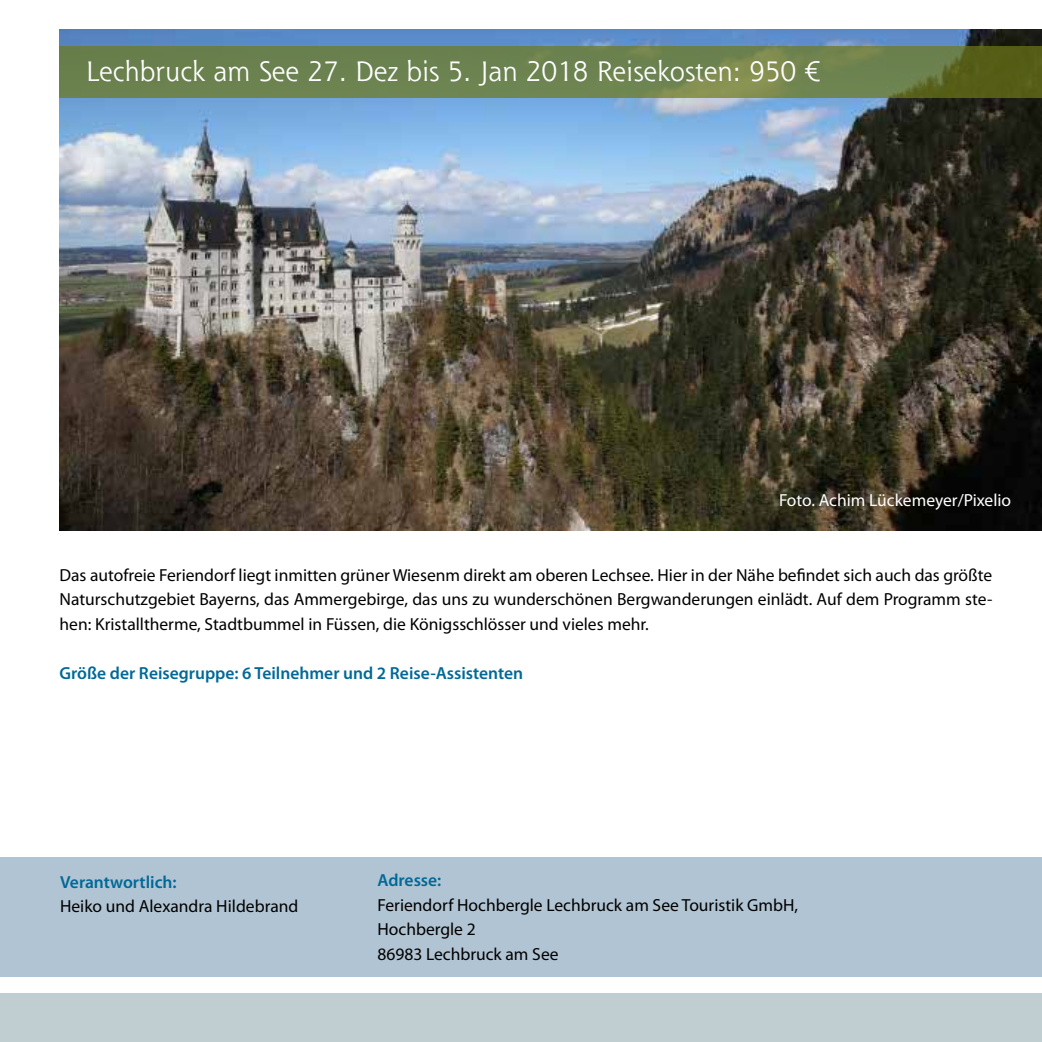
<style>
.page{position:relative;width:1042px;height:1042px;background:#fff}
.page>*{position:absolute;margin:0;border:0;box-sizing:border-box;transform-origin:0 0}
.t1{font:27.47px "Shannon Std";color:#fff}
.t2{font:17.5px/24.5px "Myriad Pro";color:#000;text-align:justify}
.t3{font:600 17.5px "Myriad Pro";color:#006997}
.t4{font:17.5px "Myriad Pro";color:#fff}
</style>
<div class="page">
<div style="left:0;top:857px;width:1042px;height:119px;background:#b1c4d3"></div>
<div style="left:0;top:993px;width:1042px;height:49px;background:#c1ced1"></div>
<img style="left:60px;top:30px;width:982px;height:501px">
<svg style="left:60px;top:46px;width:982px;height:52px;background:#6b7f49"></svg>
<h1 class="t1" style="left:86px;top:53px;width:735px">Lechbruck am See 27. Dez bis 5. Jan 2018 Reisekosten: 950 €</h1>
<p class="t4" style="left:779px;top:489px;width:234px">Foto. Achim Lückemeyer/Pixelio</p>
<p class="t2" style="left:60px;top:562px;width:934px">Das autofreie Feriendorf liegt inmitten grüner Wiesenm direkt am oberen Lechsee. Hier in der Nähe befindet sich auch das größte Naturschutzgebiet Bayerns, das Ammergebirge, das uns zu wunderschönen Bergwanderungen einlädt. Auf dem Programm ste&shy;hen: Kristalltherme, Stadtbummel in Füssen, die Königsschlösser und vieles mehr.</p>
<p class="t3" style="left:60px;top:662px;width:465px">Größe der Reisegruppe: 6 Teilnehmer und 2 Reise-Assistenten</p>
<p class="t3" style="left:60px;top:870px;width:118px">Verantwortlich:</p>
<p class="t2" style="left:60px;top:894px;width:240px">Heiko und Alexandra Hildebrand</p>
<p class="t3" style="left:377px;top:869px;width:65px">Adresse:</p>
<p class="t2" style="left:377px;top:892px;width:422px;text-align:left">Feriendorf Hochbergle Lechbruck am See Touristik GmbH,<br>Hochbergle 2<br>86983 Lechbruck am See</p>
</div>
